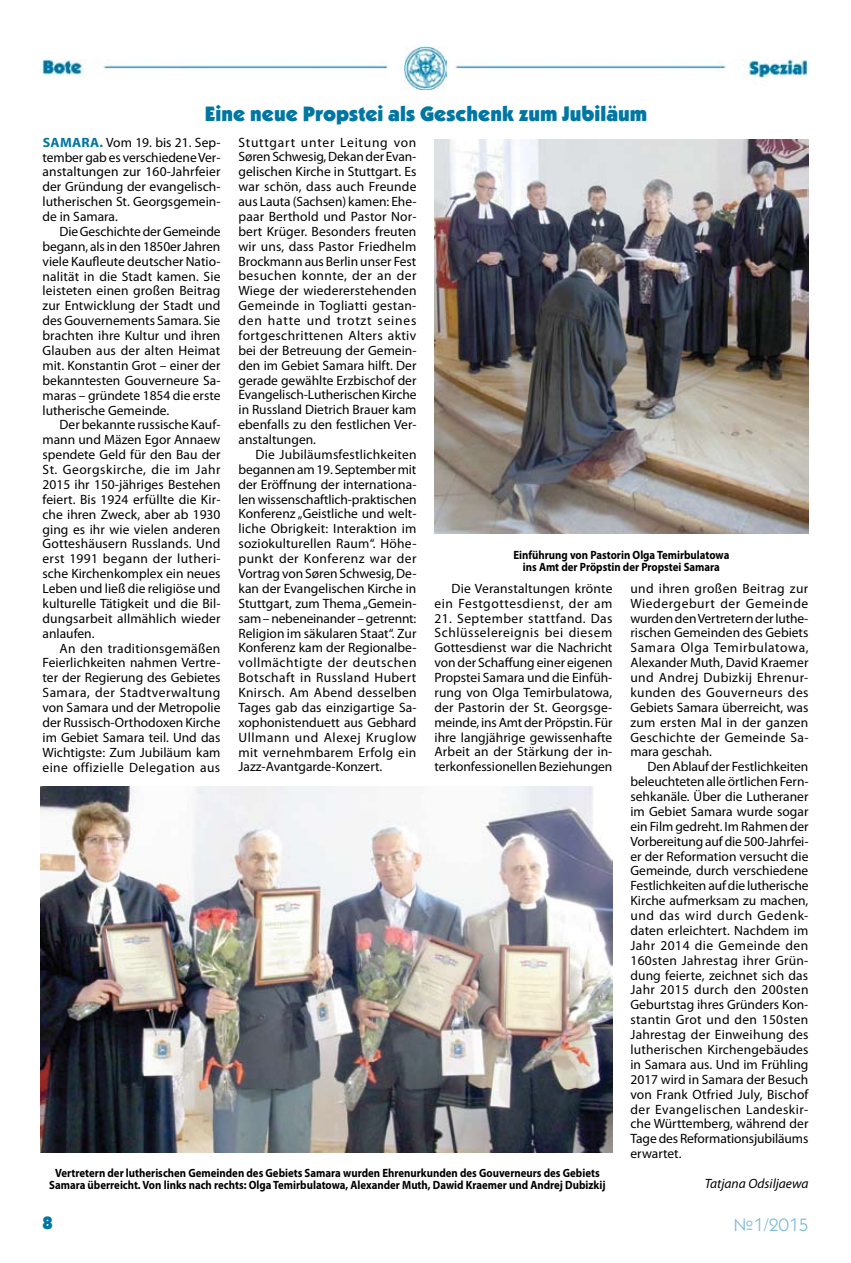
<style>
.page{position:relative;width:851px;height:1263px;background:#fff}
.page>*{position:absolute;margin:0;border:0;box-sizing:border-box;transform-origin:0 0}
.t1{font:900 21px "Kabel E";color:#0076a3}
.t2{font:18px "Kabel Book C";color:#7bbbd7}
.t3{font:900 18px "Kabel E";color:#0076a3}
.t4{font:13.5px/14.9px "Myriad Pro";color:#000;text-align:justify}
.t5{font:italic 13.5px "Myriad Pro";color:#000}
.t6{font:700 12px/12px "Myriad Pro";color:#000;text-align:center;scale:.9 1}
.s1{font-weight:700;color:#0076a3}
</style>
<div class="page">
<img style="left:43px;top:59px;width:765px;height:31px">
<img style="left:404px;top:46px;width:42px;height:43px">
<img style="left:434px;top:139px;width:374px;height:395px">
<img style="left:41px;top:787px;width:571px;height:365px">
<h1 class="t1" style="left:205px;top:101px;width:444px">Eine neue Propstei als Geschenk zum Jubiläum</h1>
<p class="t4" style="left:43px;top:135px;width:179px"><span class="s1">Samara.</span> Vom 19. bis 21. Sep&shy;tember gab es verschiedene Ver&shy;anstaltungen zur 160-Jahrfeier der Gründung der evangelisch&shy;lutherischen St. Georgsgemein&shy;de in Samara.</p>
<p class="t4" style="left:43px;top:224px;width:179px;text-indent:17px">Die Geschichte der Gemeinde begann, als in den 1850er Jahren viele Kaufleute deutscher Natio&shy;nalität in die Stadt kamen. Sie leisteten einen großen Beitrag zur Entwicklung der Stadt und des Gouvernements Samara. Sie brachten ihre Kultur und ihren Glauben aus der alten Heimat mit. Konstantin Grot – einer der bekanntesten Gouverneure Sa&shy;maras – gründete 1854 die erste lutherische Gemeinde.</p>
<p class="t4" style="left:43px;top:417px;width:179px;text-indent:17px">Der bekannte russische Kauf&shy;mann und Mäzen Egor Annaew spendete Geld für den Bau der St. Georgskirche, die im Jahr 2015 ihr 150-jähriges Bestehen feiert. Bis 1924 erfüllte die Kir&shy;che ihren Zweck, aber ab 1930 ging es ihr wie vielen anderen Gotteshäusern Russlands. Und erst 1991 begann der lutheri&shy;sche Kirchenkomplex ein neues Leben und ließ die religiöse und kulturelle Tätigkeit und die Bil&shy;dungsarbeit allmählich wieder anlaufen.</p>
<p class="t4" style="left:43px;top:640px;width:179px;text-indent:17px">An den traditionsgemäßen Feierlichkeiten nahmen Vertre&shy;ter der Regierung des Gebietes Samara, der Stadtverwaltung von Samara und der Metropolie der Russisch-Orthodoxen Kirche im Gebiet Samara teil. Und das Wichtigste: Zum Jubiläum kam eine offizielle Delegation aus</p>
<p class="t4" style="left:238px;top:134px;width:179px">Stuttgart unter Leitung von Søren Schwesig, Dekan der Evan&shy;gelischen Kirche in Stuttgart. Es war schön, dass auch Freunde aus Lauta (Sachsen) kamen: Ehe&shy;paar Berthold und Pastor Nor&shy;bert Krüger. Besonders freuten wir uns, dass Pastor Friedhelm Brockmann aus Berlin unser Fest besuchen konnte, der an der Wiege der wiedererstehenden Gemeinde in Togliatti gestan&shy;den hatte und trotzt seines fortgeschrittenen Alters aktiv bei der Betreuung der Gemein&shy;den im Gebiet Samara hilft. Der gerade gewählte Erzbischof der Evangelisch-Lutherischen Kirche in Russland Dietrich Brauer kam ebenfalls zu den festlichen Ver&shy;anstaltungen.</p>
<p class="t4" style="left:238px;top:447px;width:179px;text-indent:17px">Die Jubiläumsfestlichkeiten begannen am 19. September mit der Eröffnung der internationa&shy;len wissenschaftlich-praktischen Konferenz „Geistliche und welt&shy;liche Obrigkeit: Interaktion im soziokulturellen Raum“. Höhe&shy;punkt der Konferenz war der Vortrag von Søren Schwesig, De&shy;kan der Evangelischen Kirche in Stuttgart, zum Thema „Gemein&shy;sam– nebeneinander – getrennt:<br>Religion im säkularen Staat“. Zur Konferenz kam der Regionalbe&shy;vollmächtigte der deutschen Botschaft in Russland Hubert Knirsch. Am Abend desselben Tages gab das einzigartige Sa&shy;xophonistenduett aus Gebhard Ullmann und Alexej Kruglow mit vernehmbarem Erfolg ein Jazz-Avantgarde-Konzert.</p>
<p class="t6" style="left:513px;top:548px;width:241px">Einführung von Pastorin Olga Temirbulatowa ins Amt der Pröpstin der Propstei Samara</p>
<p class="t4" style="left:630px;top:581px;width:179px">und ihren großen Beitrag zur Wiedergeburt der Gemeinde wurden den Vertretern der luthe&shy;rischen Gemeinden des Gebiets Samara Olga Temirbulatowa, Alexander Muth, David Kraemer und Andrej Dubizkij Ehrenur&shy;kunden des Gouverneurs des Gebiets Samara überreicht, was zum ersten Mal in der ganzen Geschichte der Gemeinde Sa&shy;mara geschah.</p>
<p class="t4" style="left:630px;top:759px;width:179px;text-indent:17px">Den Ablauf der Festlichkeiten beleuchteten alle örtlichen Fern&shy;sehkanäle. Über die Lutheraner im Gebiet Samara wurde sogar ein Film gedreht. Im Rahmen der Vorbereitung auf die 500-Jahrfei&shy;er der Reformation versucht die Gemeinde, durch verschiedene Festlichkeiten auf die lutherische Kirche aufmerksam zu machen, und das wird durch Gedenk&shy;daten erleichtert. Nachdem im Jahr 2014 die Gemeinde den 160sten Jahrestag ihrer Grün&shy;dung feierte, zeichnet sich das Jahr 2015 durch den 200sten Geburtstag ihres Gründers Kon&shy;stantin Grot und den 150sten Jahrestag der Einweihung des lutherischen Kirchengebäudes in Samara aus. Und im Frühling 2017 wird in Samara der Besuch von Frank Otfried July, Bischof der Evangelischen Landeskir&shy;che Württemberg, während der Tage des Reformationsjubiläums erwartet.</p>
<p class="t5" style="left:704px;top:1175px;width:105px">Tatjana Odsiljaewa</p>
<p class="t4" style="left:434px;top:581px;width:179px;text-align:right">Die Veranstaltungen krönte ein Festgottesdienst, der am</p>
<p class="t4" style="left:434px;top:610px;width:179px">21. September stattfand. Das Schlüsselereignis bei diesem Gottesdienst war die Nachricht von der Schaffung einer eigenen Propstei Samara und die Einfüh&shy;rung von Olga Temirbulatowa, der Pastorin der St. Georgsge&shy;meinde, ins Amt der Pröpstin. Für ihre langjährige gewissenhafte Arbeit an der Stärkung der in&shy;terkonfessionellen Beziehungen</p>
<p class="t6" style="left:49px;top:1166px;width:619px">Vertretern der lutherischen Gemeinden des Gebiets Samara wurden Ehrenurkunden des Gouverneurs des Gebiets<br>Samara überreicht. Von links nach rechts: Olga Temirbulatowa, Alexander Muth, Dawid Kraemer und Andrej Dubizkij</p>
<h2 class="t3" style="left:43px;top:1212px;width:12px">8</h2>
<h2 class="t2" style="left:733px;top:1214px;width:76px">№1/2015</h2>
</div>
